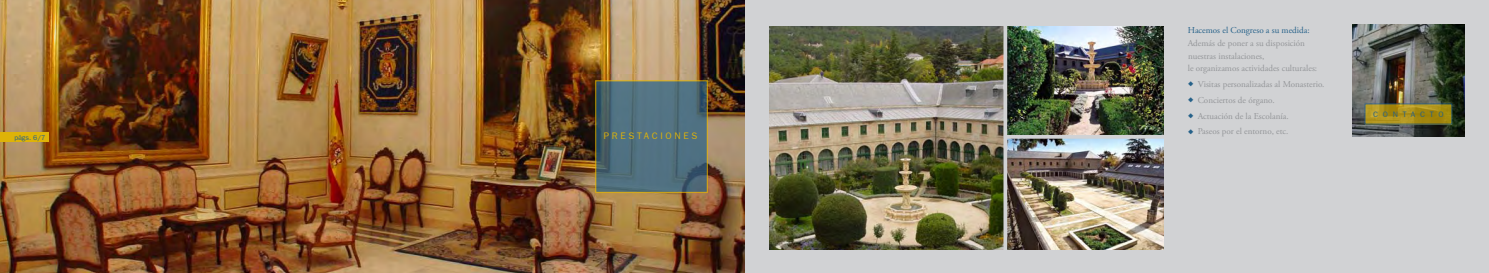
<style>
.page{position:relative;width:1489px;height:273px;background:#fff}
.page>*{position:absolute;margin:0;border:0;box-sizing:border-box;transform-origin:0 0}
.t1{font:9.54px "Frankfurt Gothic";letter-spacing:.28em;color:#deb308}
.t2{font:9.01px/13px "Adobe Garamond Pro";color:#939598}
.t3{font:9.01px "Adobe Garamond Pro";color:#256189}
.t4{font:7.88px "Frankfurt Gothic";letter-spacing:.6em;color:#256189}
.t5{font:7px "Frankfurt Gothic";color:#256189}
.s1{color:#256189}
</style>
<div class="page">
<div style="left:744px;top:0;width:744px;height:273px;background:#d1d2d4"></div>
<img style="left:0;top:0;width:744px;height:273px">
<div style="left:0;top:133px;width:49px;height:9px;background:#deb308"></div>
<img style="left:1352px;top:25px;width:111px;height:111px">
<img style="left:769px;top:26px;width:234px;height:223px">
<img style="left:1007px;top:139px;width:156px;height:110px">
<img style="left:1007px;top:26px;width:156px;height:109px">
<svg style="left:1366px;top:106px;width:83px;height:16px"></svg>
<svg style="left:597px;top:82px;width:109px;height:109px;fill:#507182"></svg>
<div style="left:595px;top:80px;width:113px;height:113px;border:1px solid #deb308"></div>
<svg style="left:1003px;top:26px;width:1px;height:224px"></svg>
<p class="t5" style="left:14px;top:133px;width:32px">págs. 6/7</p>
<p class="t1" style="left:604px;top:131px;width:95px">PRESTACIONES</p>
<p class="t3" style="left:1187px;top:24px;width:123px">Hacemos el Congreso a su medida:</p>
<p class="t2" style="left:1187px;top:37px;width:131px">Además de poner a su disposición nuestras instalaciones,<br>le organizamos actividades culturales:</p>
<p class="t2" style="left:1187px;top:78px;width:138px"><span class="s1">◆</span> Visitas personalizadas al Monasterio.</p>
<p class="t2" style="left:1187px;top:94px;width:88px"><span class="s1">◆</span> Conciertos de órgano.</p>
<p class="t2" style="left:1187px;top:110px;width:102px"><span class="s1">◆</span> Actuación de la Escolanía.</p>
<p class="t2" style="left:1187px;top:125px;width:102px"><span class="s1">◆</span> Paseos por el entorno, etc.</p>
<p class="t4" style="left:1373px;top:110px;width:72px">CONTACTO</p>
</div>
